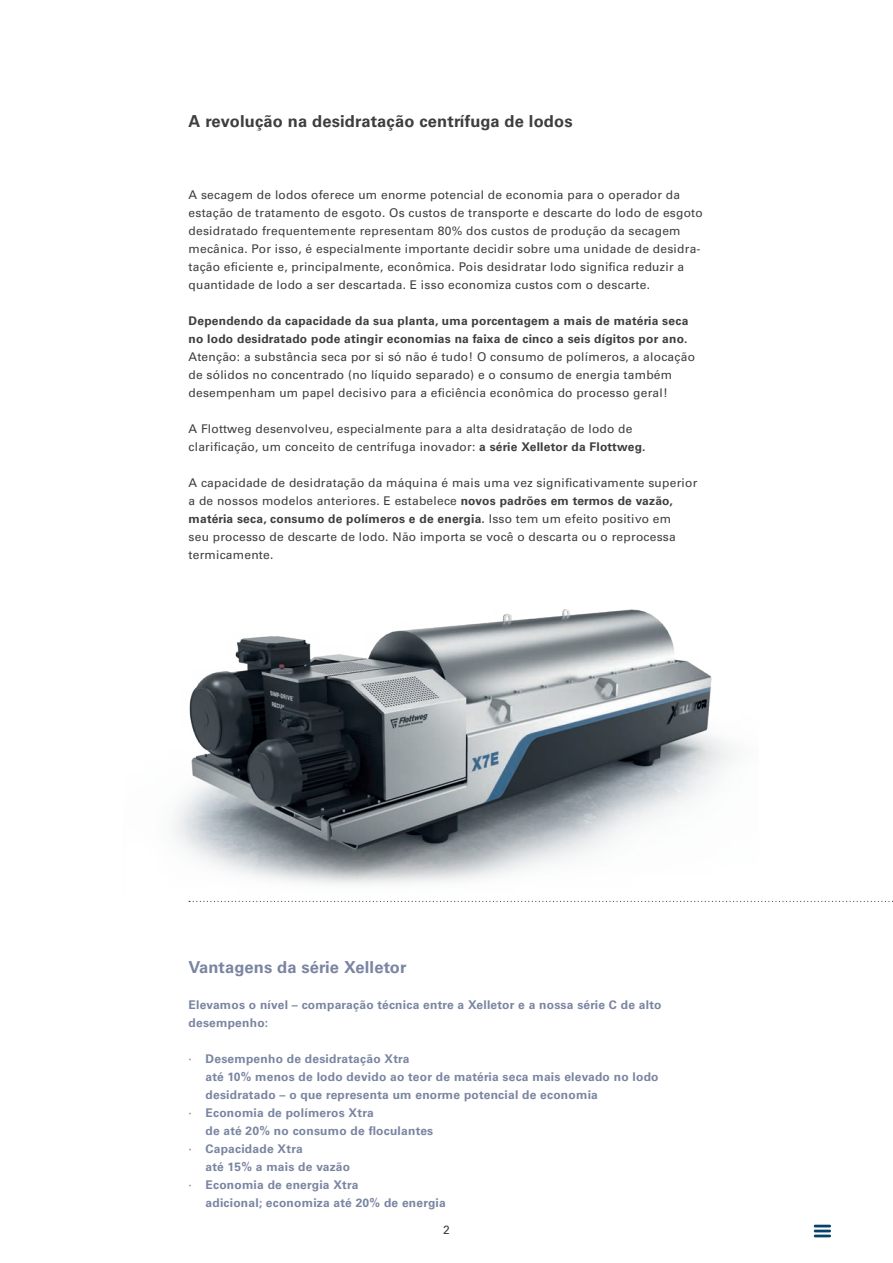
<style>
.page{position:relative;width:893px;height:1263px;background:#fff}
.page>*{position:absolute;margin:0;border:0;box-sizing:border-box;transform-origin:0 0}
.t1{font:700 16.5px "Univers LT Pro 65";letter-spacing:.01em;color:#3e3e3f}
.t2{font:700 16.5px "Univers LT Pro 65";letter-spacing:.01em;color:#7a85a1}
.t3{font:12px/18px "Univers LT Pro 55 Roman";letter-spacing:.02em;color:#3e3e3f}
.t4{font:700 12px/18px "Univers LT Pro 65";letter-spacing:.02em;color:#7a85a1}
.t5{font:700 12px/18px "Univers LT Pro 65";letter-spacing:.02em;color:#3e3e3f}
.s1{font-family:"Univers LT Pro 65";font-weight:700}
.s2{font-family:"Univers LT Pro 55 Roman";font-weight:400}
</style>
<div class="page">
<svg style="left:814px;top:1225px;width:17px;height:2px"></svg>
<hr style="left:814px;top:1229px;width:17px;height:3px;background:#05426a">
<hr style="left:814px;top:1234px;width:17px;height:3px;background:#05426a">
<img style="left:173px;top:609px;width:586px;height:293px">
<svg style="left:189px;top:901px;width:704px;height:1px"></svg>
<h1 class="t1" style="left:189px;top:110px;width:386px">A revolução na desidratação centrífuga de lodos</h1>
<p class="t3" style="left:189px;top:185px;width:516px">A secagem de lodos oferece um enorme potencial de economia para o operador da estação de tratamento de esgoto. Os custos de transporte e descarte do lodo de esgoto desidratado frequentemente representam 80% dos custos de produção da secagem mecânica. Por isso, é especialmente importante decidir sobre uma unidade de desidra&shy;tação eficiente e, principalmente, econômica. Pois desidratar lodo significa reduzir a quantidade de lodo a ser descartada. E isso economiza custos com o descarte.</p>
<p class="t5" style="left:189px;top:311px;width:501px">Dependendo da capacidade da sua planta, uma porcentagem a mais de matéria seca no lodo desidratado pode atingir economias na faixa de cinco a seis dígitos por ano.</p>
<p class="t3" style="left:189px;top:347px;width:508px">Atenção: a substância seca por si só não é tudo! O consumo de polímeros, a alocação de sólidos no concentrado (no líquido separado) e o consumo de energia também desempenham um papel decisivo para a eficiência econômica do processo geral!</p>
<p class="t3" style="left:189px;top:419px;width:459px">A Flottweg desenvolveu, especialmente para a alta desidratação de lodo de clarificação, um conceito de centrífuga inovador: <span class="s1">a série Xelletor da Flottweg.</span></p>
<p class="t3" style="left:189px;top:473px;width:510px">A capacidade de desidratação da máquina é mais uma vez significativamente superior a de nossos modelos anteriores. E estabelece <span class="s1">novos padrões em termos de vazão,</span></p>
<p class="t5" style="left:189px;top:509px;width:484px">matéria seca, consumo de polímeros e de energia. <span class="s2">Isso tem um efeito positivo em</span></p>
<p class="t3" style="left:189px;top:527px;width:489px">seu processo de descarte de lodo. Não importa se você o descarta ou o reprocessa termicamente.</p>
<h1 class="t2" style="left:189px;top:956px;width:220px">Vantagens da série Xelletor</h1>
<p class="t4" style="left:189px;top:995px;width:474px">Elevamos o nível – comparação técnica entre a Xelletor e a nossa série C de alto desempenho:</p>
<p class="t4" style="left:189px;top:1049px;width:223px"><span class="s2">∙</span> Desempenho de desidratação Xtra</p>
<p class="t4" style="left:206px;top:1067px;width:455px">até 10% menos de lodo devido ao teor de matéria seca mais elevado no lodo</p>
<p class="t4" style="left:206px;top:1085px;width:394px">desidratado – o que representa um enorme potencial de economia</p>
<p class="t4" style="left:189px;top:1103px;width:187px"><span class="s2">∙</span> Economia de polímeros Xtra</p>
<p class="t4" style="left:206px;top:1121px;width:229px">de até 20% no consumo de floculantes</p>
<p class="t4" style="left:189px;top:1139px;width:116px"><span class="s2">∙</span> Capacidade Xtra</p>
<p class="t4" style="left:206px;top:1157px;width:146px">até 15% a mais de vazão</p>
<p class="t4" style="left:189px;top:1175px;width:172px"><span class="s2">∙</span> Economia de energia Xtra</p>
<p class="t4" style="left:206px;top:1193px;width:242px">adicional; economiza até 20% de energia</p>
<p class="t3" style="left:443px;top:1220px;width:8px">2</p>
</div>
